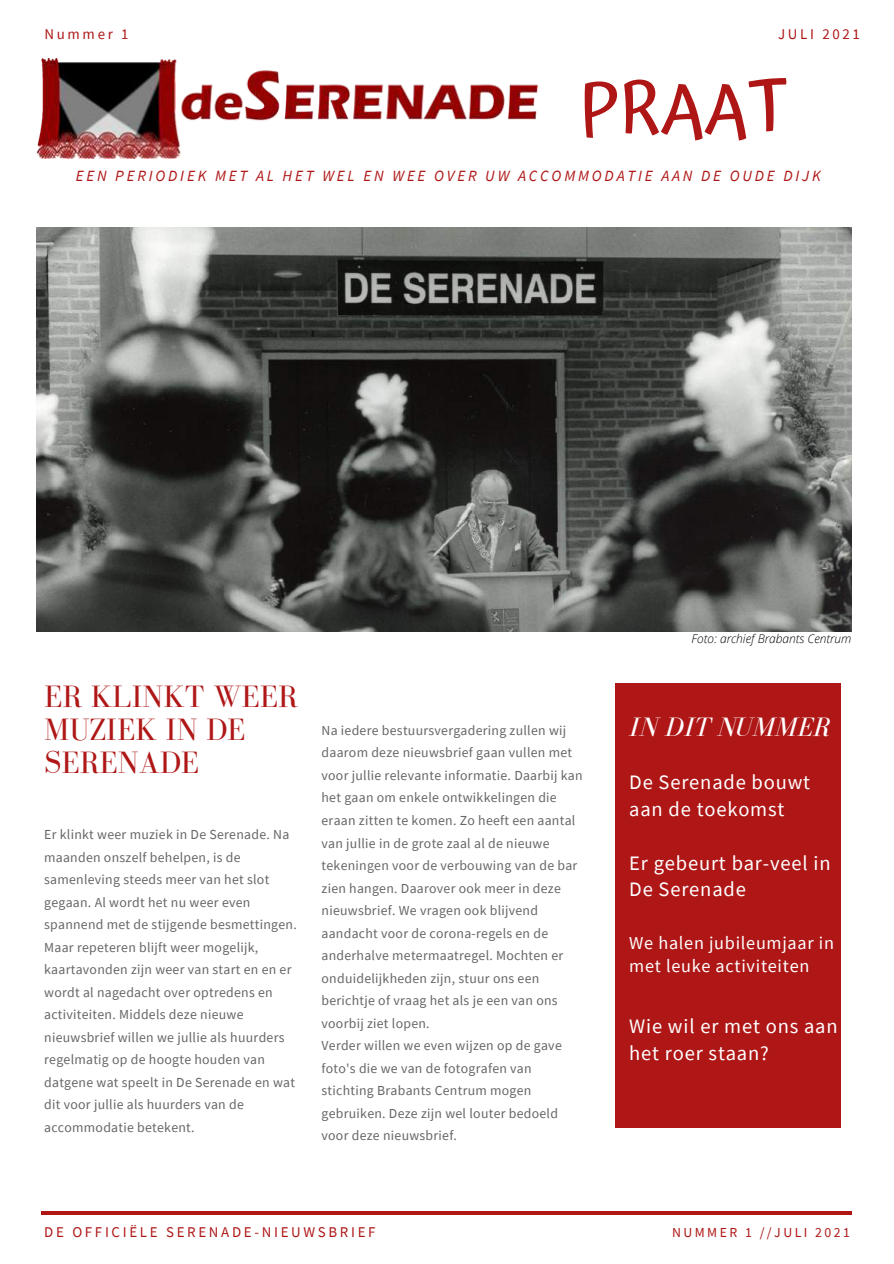
<style>
.page{position:relative;width:894px;height:1264px;background:#fff}
.page>*{position:absolute;margin:0;border:0;box-sizing:border-box;transform-origin:0 0}
.t1{font:500 69.45px "Atma";color:#af1717}
.t2{font:31.8px/32.7px "Bodoni FLF";color:#af1717}
.t3{font:italic 27.3px "Bodoni FLF";color:#fff}
.t4{font:20.55px/26.7px "Source Sans Pro";letter-spacing:.04em;color:#fff}
.t5{font:18.15px/23.2px "Source Sans Pro";letter-spacing:.04em;color:#fff}
.t6{font:italic 15.6px "Source Sans Pro";letter-spacing:.18em;color:#af1717}
.t7{font:14.85px "Source Sans Pro";letter-spacing:.18em;color:#af1717}
.t8{font:13.8px/22.5px "Source Sans Pro";letter-spacing:.02em;color:#666}
.t9{font:13.8px "Source Sans Pro";letter-spacing:.18em;color:#af1717}
.t10{font:italic 300 12px "Open Sans";color:#000}
</style>
<div class="page">
<div style="left:615px;top:683px;width:225px;height:445px;background:#af1717"></div>
<img style="left:37px;top:227px;width:814px;height:405px">
<hr style="left:42px;top:1211px;width:809px;height:3px;background:#af1717">
<img style="left:37px;top:59px;width:500px;height:99px">
<p class="t7" style="left:44px;top:25px;width:86px">Nummer 1</p>
<p class="t7" style="left:777px;top:25px;width:83px">JULI 2021</p>
<h1 class="t1" style="left:580px;top:68px;width:209px">PRAAT</h1>
<p class="t6" style="left:76px;top:165px;width:746px">EEN PERIODIEK MET AL HET WEL EN WEE OVER UW ACCOMMODATIE AAN DE OUDE DIJK</p>
<h2 class="t2" style="left:44px;top:680px;width:255px">ER KLINKT WEER<br>MUZIEK IN DE<br>SERENADE</h2>
<p class="t8" style="left:44px;top:823px;width:254px">Er klinkt weer muziek in De Serenade. Na maanden onszelf behelpen, is de samenleving steeds meer van het slot gegaan. Al wordt het nu weer even spannend met de stijgende besmettingen.<br>Maar repeteren blijft weer mogelijk, kaartavonden zijn weer van start en en er wordt al nagedacht over optredens en activiteiten. Middels deze nieuwe nieuwsbrief willen we jullie als huurders regelmatig op de hoogte houden van datgene wat speelt in De Serenade en wat dit voor jullie als huurders van de accommodatie betekent.</p>
<p class="t10" style="left:691px;top:630px;width:161px">Foto: archief Brabants Centrum</p>
<p class="t8" style="left:321px;top:718px;width:262px">Na iedere bestuursvergadering zullen wij daarom deze nieuwsbrief gaan vullen met voor jullie relevante informatie. Daarbij kan het gaan om enkele ontwikkelingen die eraan zitten te komen. Zo heeft een aantal van jullie in de grote zaal al de nieuwe tekeningen voor de verbouwing van de bar zien hangen. Daarover ook meer in deze nieuwsbrief. We vragen ook blijvend aandacht voor de corona-regels en de anderhalve metermaatregel. Mochten er onduidelijkheden zijn, stuur ons een berichtje of vraag het als je een van ons voorbij ziet lopen.<br>Verder willen we even wijzen op de gave foto's die we van de fotografen van stichting Brabants Centrum mogen gebruiken. Deze zijn wel louter bedoeld voor deze nieuwsbrief.</p>
<h3 class="t3" style="left:629px;top:711px;width:202px">IN DIT NUMMER</h3>
<h3 class="t4" style="left:629px;top:768px;width:182px">De Serenade bouwt aan de toekomst</h3>
<h3 class="t4" style="left:629px;top:849px;width:203px">Er gebeurt bar-veel in<br>De Serenade</h3>
<h3 class="t5" style="left:629px;top:930px;width:206px">We halen jubileumjaar in met leuke activiteiten</h3>
<h3 class="t4" style="left:629px;top:1012px;width:210px">Wie wil er met ons aan het roer staan?</h3>
<p class="t7" style="left:44px;top:1222px;width:333px">DE OFFICIËLE SERENADE-NIEUWSBRIEF</p>
<p class="t9" style="left:672px;top:1222px;width:179px">NUMMER 1 //JULI 2021</p>
</div>
